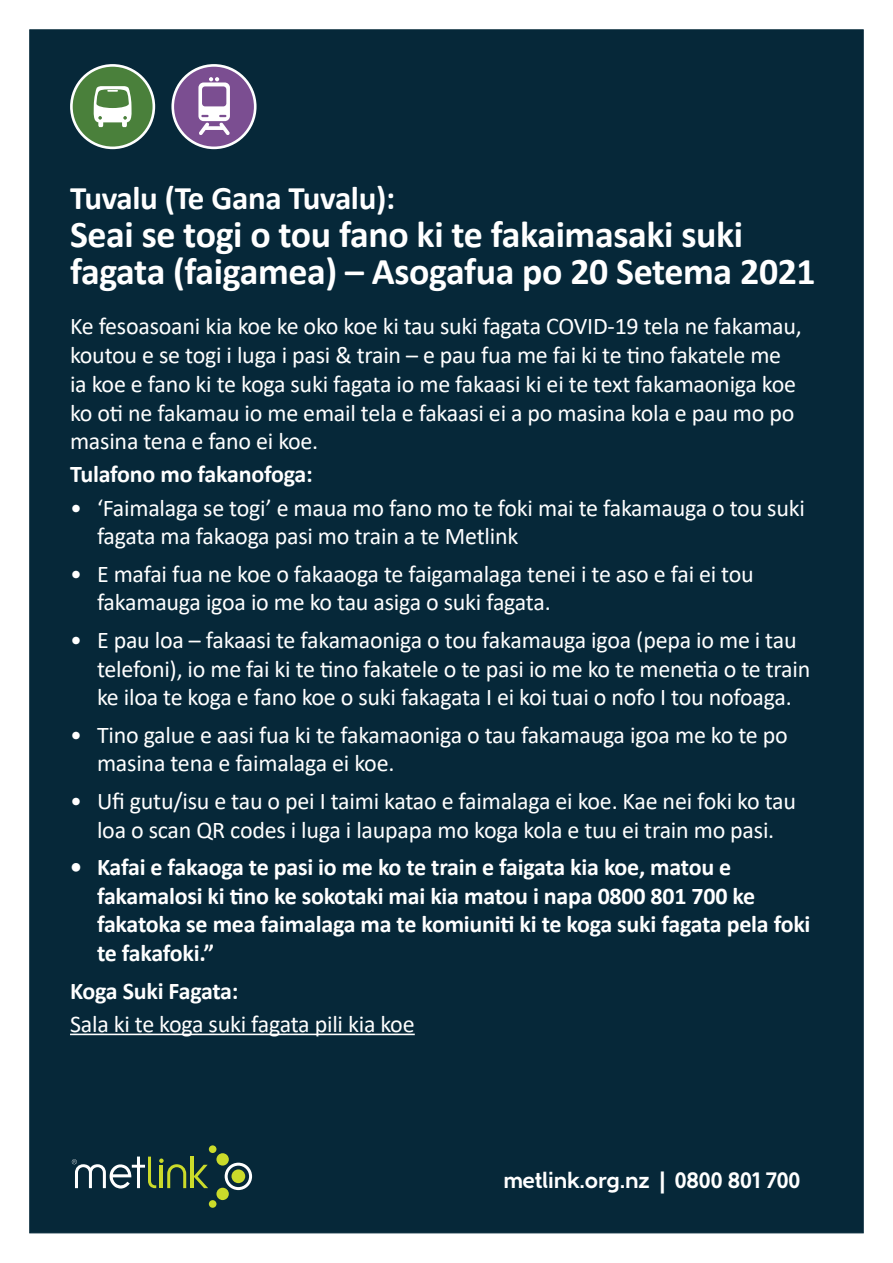
<style>
.page{position:relative;width:893px;height:1263px;background:#fff}
.page>*{position:absolute;margin:0;border:0;box-sizing:border-box;transform-origin:0 0}
.t1{font:700 37.95px/37.5px "Calibri";letter-spacing:-.01em;color:#fff}
.t2{font:700 33px "Calibri";letter-spacing:-.01em;color:#fff}
.t3{font:24px/28.8px "Calibri";letter-spacing:-.01em;color:#fff}
.t4{font:700 24px/28.8px "Calibri";letter-spacing:-.01em;color:#fff}
.t5{font:700 22.2px "Gentleman 800";letter-spacing:-.015em;color:#fff}
</style>
<div class="page">
<div style="left:29px;top:29px;width:835px;height:1204px;background:#062839;border:1px solid #042839"></div>
<hr style="left:70px;top:1033px;width:345px;height:2px;background:#fff">
<div style="left:71px;top:65px;width:83px;height:83px;background:#4a803b;border-radius:50%"></div>
<div style="left:70px;top:64px;width:85px;height:85px;border:3px solid #fff;border-radius:50%"></div>
<svg style="left:93px;top:86px;width:39px;height:41px"></svg>
<div style="left:173px;top:65px;width:82px;height:83px;background:#7b4e91;border-radius:50%"></div>
<div style="left:171px;top:64px;width:85px;height:85px;border:3px solid #fff;border-radius:50%"></div>
<svg style="left:198px;top:77px;width:32px;height:58px"></svg>
<svg style="left:225px;top:1163px;width:27px;height:27px"></svg>
<hr style="left:191px;top:1156px;width:3px;height:32px;background:#cbdb2a">
<svg style="left:194px;top:1165px;width:14px;height:23px"></svg>
<div style="left:232px;top:1169px;width:13px;height:14px;background:#cbdb2a;border-radius:50%"></div>
<svg style="left:72px;top:1156px;width:114px;height:32px"></svg>
<div style="left:209px;top:1145px;width:7px;height:8px;background:#cbdb2a;border-radius:50%"></div>
<div style="left:216px;top:1188px;width:13px;height:12px;background:#cbdb2a;border-radius:50%"></div>
<div style="left:216px;top:1153px;width:13px;height:12px;background:#cbdb2a;border-radius:50%"></div>
<div style="left:209px;top:1200px;width:7px;height:8px;background:#cbdb2a;border-radius:50%"></div>
<h2 class="t2" style="left:70px;top:175px;width:327px">Tuvalu (Te Gana Tuvalu):</h2>
<h1 class="t1" style="left:70px;top:215px;width:747px">Seai se togi o tou fano ki te fakaimasaki suki fagata (faigamea) – Asogafua po 20 Setema 2021</h1>
<p class="t3" style="left:70px;top:311px;width:733px">Ke fesoasoani kia koe ke oko koe ki tau suki fagata COVID-19 tela ne fakamau, koutou e se togi i luga i pasi &amp; train – e pau fua me fai ki te tino fakatele me ia koe e fano ki te koga suki fagata io me fakaasi ki ei te text fakamaoniga koe ko oti ne fakamau io me email tela e fakaasi ei a po masina kola e pau mo po masina tena e fano ei koe.</p>
<p class="t4" style="left:70px;top:460px;width:244px">Tulafono mo fakanofoga:</p>
<p class="t3" style="left:97px;top:493px;width:709px;text-indent:-27px">• ‘Faimalaga se togi’ e maua mo fano mo te foki mai te fakamauga o tou suki fagata ma fakaoga pasi mo train a te Metlink</p>
<p class="t3" style="left:97px;top:559px;width:658px;text-indent:-27px">• E mafai fua ne koe o fakaaoga te faigamalaga tenei i te aso e fai ei tou fakamauga igoa io me ko tau asiga o suki fagata.</p>
<p class="t3" style="left:97px;top:625px;width:715px;text-indent:-27px">• E pau loa – fakaasi te fakamaoniga o tou fakamauga igoa (pepa io me i tau telefoni), io me fai ki te tino fakatele o te pasi io me ko te menetia o te train ke iloa te koga e fano koe o suki fakagata I ei koi tuai o nofo I tou nofoaga.</p>
<p class="t3" style="left:97px;top:720px;width:692px;text-indent:-27px">• Tino galue e aasi fua ki te fakamaoniga o tau fakamauga igoa me ko te po masina tena e faimalaga ei koe.</p>
<p class="t3" style="left:70px;top:786px;width:727px;text-align:center">• Ufi gutu/isu e tau o pei I taimi katao e faimalaga ei koe. Kae nei foki ko tau loa o scan QR codes i luga i laupapa mo koga kola e tuu ei train mo pasi.</p>
<p class="t4" style="left:97px;top:852px;width:715px;text-indent:-27px">• Kafai e fakaoga te pasi io me ko te train e faigata kia koe, matou e fakamalosi ki tino ke sokotaki mai kia matou i napa 0800 801 700 ke fakatoka se mea faimalaga ma te komiuniti ki te koga suki fagata pela foki te fakafoki.”</p>
<p class="t4" style="left:70px;top:976px;width:170px">Koga Suki Fagata:</p>
<p class="t3" style="left:70px;top:1009px;width:346px">Sala ki te koga suki fagata pili kia koe</p>
<p class="t5" style="left:503px;top:1167px;width:299px">metlink.org.nz | 0800 801 700</p>
</div>
